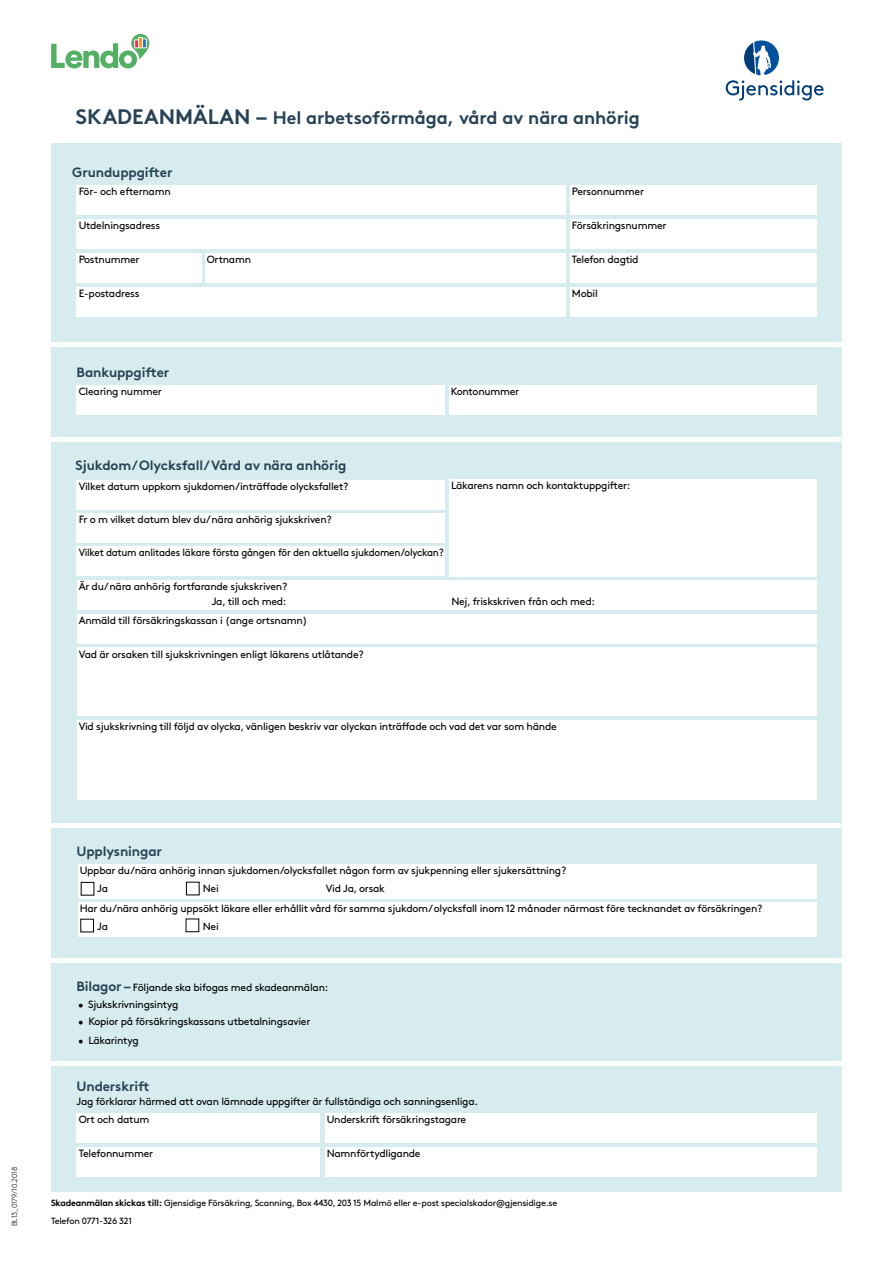
<style>
.page{position:relative;width:893px;height:1263px;background:#fff}
.page>*{position:absolute;margin:0;border:0;box-sizing:border-box;transform-origin:0 0}
.t1{font:700 18px "Gjen Brown OT";letter-spacing:-.01em;color:#274255}
.t2{font:13.5px "Gjen Brown OT Bold Alt";letter-spacing:-.01em;color:#274255}
.t3{font:10.5px/18px "Gjen Brown OT";letter-spacing:-.025em;color:#000}
.t4{font:10.5px "Gjen Brown OT";letter-spacing:-.025em;color:#000;scale:.95 1}
.t5{font:9px/18px "Gjen Brown OT Regular Alt";letter-spacing:-.025em;color:#000}
.t6{font:300 7.5px "Gjen Brown OT";letter-spacing:-.025em;color:#000}
.s1{font-family:"Gjen Brown OT Bold Alt";font-weight:400;font-size:21px}
.s2{font-family:"Gjen Brown OT Bold Alt";font-size:13.5px;color:#274255}
.s3{font-weight:300}
.s4{font-family:"Gjen Brown OT Bold Alt"}
</style>
<div class="page">
<div style="left:51px;top:144px;width:791px;height:1048px;background:#d6ecee"></div>
<svg style="left:726px;top:40px;width:98px;height:61px"></svg>
<svg style="left:51px;top:33px;width:99px;height:35px"></svg>
<div style="left:77px;top:185px;width:489px;height:30px;background:#fff"></div>
<div style="left:77px;top:385px;width:368px;height:30px;background:#fff"></div>
<div style="left:77px;top:580px;width:739px;height:30px;background:#fff"></div>
<div style="left:449px;top:479px;width:367px;height:98px;background:#fff"></div>
<div style="left:77px;top:614px;width:739px;height:30px;background:#fff"></div>
<div style="left:77px;top:648px;width:739px;height:68px;background:#fff"></div>
<div style="left:78px;top:864px;width:738px;height:34px;background:#fff"></div>
<div style="left:77px;top:720px;width:739px;height:79px;background:#fff"></div>
<div style="left:78px;top:902px;width:738px;height:34px;background:#fff"></div>
<div style="left:77px;top:480px;width:368px;height:30px;background:#fff"></div>
<div style="left:77px;top:513px;width:368px;height:30px;background:#fff"></div>
<div style="left:77px;top:546px;width:368px;height:30px;background:#fff"></div>
<div style="left:570px;top:185px;width:246px;height:30px;background:#fff"></div>
<div style="left:570px;top:219px;width:246px;height:30px;background:#fff"></div>
<div style="left:51px;top:342px;width:791px;height:5px;background:#fff"></div>
<hr style="left:50px;top:437px;width:791px;height:4px;background:#fff">
<hr style="left:50px;top:823px;width:791px;height:4px;background:#fff">
<hr style="left:51px;top:958px;width:791px;height:4px;background:#fff">
<div style="left:77px;top:253px;width:125px;height:30px;background:#fff"></div>
<div style="left:205px;top:253px;width:361px;height:30px;background:#fff"></div>
<div style="left:449px;top:385px;width:367px;height:30px;background:#fff"></div>
<div style="left:570px;top:253px;width:246px;height:30px;background:#fff"></div>
<div style="left:77px;top:287px;width:489px;height:30px;background:#fff"></div>
<div style="left:570px;top:287px;width:246px;height:30px;background:#fff"></div>
<div style="left:77px;top:219px;width:489px;height:30px;background:#fff"></div>
<div style="left:51px;top:1061px;width:791px;height:5px;background:#fff"></div>
<div style="left:77px;top:1113px;width:243px;height:30px;background:#fff"></div>
<div style="left:77px;top:1147px;width:243px;height:30px;background:#fff"></div>
<div style="left:325px;top:1113px;width:491px;height:30px;background:#fff"></div>
<div style="left:325px;top:1147px;width:491px;height:30px;background:#fff"></div>
<div style="left:81px;top:882px;width:13px;height:13px;border:1px solid #000"></div>
<div style="left:80px;top:919px;width:14px;height:13px;border:1px solid #000"></div>
<div style="left:186px;top:882px;width:14px;height:13px;border:1px solid #000"></div>
<div style="left:186px;top:918px;width:13px;height:14px;border:1px solid #000"></div>
<h1 class="t1" style="left:76px;top:103px;width:565px"><span class="s1">SKADEANMÄLAN –</span> Hel arbetsoförmåga, vård av nära anhörig</h1>
<p class="t2" style="left:72px;top:161px;width:102px">Grunduppgifter</p>
<p class="t3" style="left:79px;top:181px;width:94px">För- och efternamn</p>
<p class="t3" style="left:79px;top:215px;width:83px">Utdelningsadress</p>
<p class="t3" style="left:79px;top:249px;width:62px">Postnummer</p>
<p class="t3" style="left:207px;top:249px;width:46px">Ortnamn</p>
<p class="t3" style="left:572px;top:181px;width:74px">Personnummer</p>
<p class="t3" style="left:572px;top:216px;width:96px">Försäkringsnummer</p>
<p class="t3" style="left:572px;top:249px;width:68px">Telefon dagtid</p>
<p class="t3" style="left:79px;top:283px;width:62px">E-postadress</p>
<p class="t3" style="left:572px;top:283px;width:27px">Mobil</p>
<p class="t2" style="left:77px;top:361px;width:94px">Bankuppgifter</p>
<p class="t3" style="left:79px;top:382px;width:85px">Clearing nummer</p>
<p class="t3" style="left:451px;top:382px;width:70px">Kontonummer</p>
<p class="t2" style="left:75px;top:455px;width:272px">Sjukdom/ Olycksfall/ Vård av nära anhörig</p>
<p class="t3" style="left:79px;top:476px;width:271px">Vilket datum uppkom sjukdomen/inträffade olycksfallet?</p>
<p class="t3" style="left:79px;top:510px;width:255px">Fr o m vilket datum blev du/ nära anhörig sjukskriven?</p>
<p class="t4" style="left:79px;top:545px;width:386px">Vilket datum anlitades läkare första gången för den aktuella sjukdomen/olyckan?</p>
<p class="t3" style="left:451px;top:476px;width:181px">Läkarens namn och kontaktuppgifter:</p>
<p class="t3" style="left:79px;top:579px;width:210px;line-height:14.2px;text-align:right">Är du/ nära anhörig fortfarande sjukskriven?<br>Ja, till och med:</p>
<p class="t3" style="left:79px;top:610px;width:230px">Anmäld till försäkringskassan i (ange ortsnamn)</p>
<p class="t3" style="left:79px;top:644px;width:287px">Vad är orsaken till sjukskrivningen enligt läkarens utlåtande?</p>
<p class="t3" style="left:451px;top:591px;width:145px">Nej, friskskriven från och med:</p>
<p class="t3" style="left:79px;top:716px;width:480px">Vid sjukskrivning till följd av olycka, vänligen beskriv var olyckan inträffade och vad det var som hände</p>
<p class="t6" style="left:9px;top:1226px;width:61px;rotate:-90deg">BL13_0179/10.2018</p>
<p class="t2" style="left:77px;top:840px;width:87px">Upplysningar</p>
<p class="t3" style="left:97px;top:860px;width:470px;text-indent:-18px">Uppbar du/nära anhörig innan sjukdomen/olycksfallet någon form av sjukpenning eller sjukersättning?<br>Ja</p>
<p class="t3" style="left:203px;top:878px;width:18px">Nei</p>
<p class="t3" style="left:326px;top:878px;width:61px">Vid Ja, orsak</p>
<p class="t3" style="left:97px;top:899px;width:667px;text-indent:-18px">Har du/nära anhörig uppsökt läkare eller erhållit vård för samma sjukdom/ olycksfall inom 12 månader närmast före tecknandet av försäkringen?<br>Ja</p>
<p class="t3" style="left:203px;top:917px;width:18px">Nei</p>
<p class="t3" style="left:77px;top:978px;width:253px"><span class="s2">Bilagor –</span> Följande ska bifogas med skadeanmälan:</p>
<p class="t3" style="left:78px;top:995px;width:102px"><span class="s3">•</span> Sjukskrivningsintyg</p>
<p class="t3" style="left:78px;top:1012px;width:234px"><span class="s3">•</span> Kopior på försäkringskassans utbetalningsavier</p>
<p class="t3" style="left:78px;top:1030px;width:62px"><span class="s3">•</span> Läkarintyg</p>
<p class="t2" style="left:77px;top:1075px;width:75px">Underskrift</p>
<p class="t3" style="left:77px;top:1091px;width:403px">Jag förklarar härmed att ovan lämnade uppgifter är fullständiga och sanningsenliga.</p>
<p class="t3" style="left:79px;top:1109px;width:72px">Ort och datum</p>
<p class="t3" style="left:79px;top:1143px;width:76px">Telefonnummer</p>
<p class="t3" style="left:327px;top:1109px;width:141px">Underskrift försäkringstagare</p>
<p class="t3" style="left:327px;top:1143px;width:95px">Namnförtydligande</p>
<p class="t5" style="left:51px;top:1193px;width:508px"><span class="s4">Skadeanmälan skickas till:</span> Gjensidige Försäkring, Scanning, Box 4430, 203 15 Malmö eller e-post specialskador@gjensidige.se<br>Telefon 0771-326 321</p>
</div>
